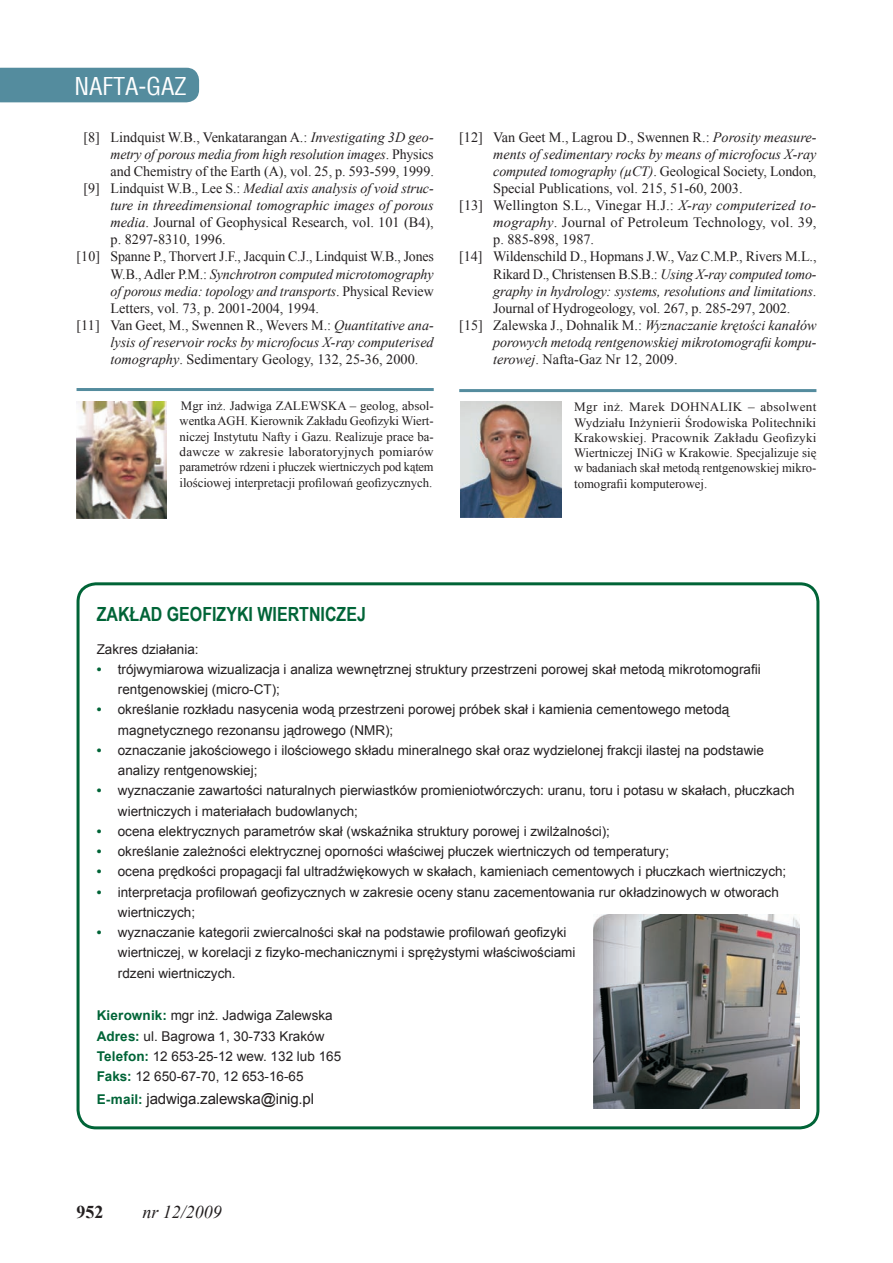
<style>
.page{position:relative;width:893px;height:1263px;background:#fff}
.page>*{position:absolute;margin:0;border:0;box-sizing:border-box;transform-origin:0 0}
.t1{font:24px "Switzerland Condensed";color:#fff}
.t2{font:700 19.5px "Arial Narrow";color:#006437}
.t3{font:italic 18px "Times New Roman";color:#231f20}
.t4{font:700 18px "Times New Roman";color:#231f20}
.t5{font:15px "Arial";letter-spacing:-.01em;color:#231f20}
.t6{font:14.25px "Times New Roman";color:#231f20}
.t7{font:italic 14.25px "Times New Roman";letter-spacing:-.005em;color:#231f20}
.t8{font:13.5px/20.2px "Arial";color:#231f20}
.t9{font:12.75px/15.3px "Times New Roman";letter-spacing:-.005em;color:#231f20;text-align:justify}
.s1{font-style:italic}
.s2{font-style:normal}
.s3{font-weight:700;color:#006437}
.s4{font-weight:700;font-size:13.5px;color:#006437}
</style>
<div class="page">
<div style="left:0;top:68px;width:199px;height:34px;background:#548c9e"></div>
<hr style="left:459px;top:389px;width:357px;height:3px;background:#548c9e">
<img style="left:461px;top:401px;width:100px;height:117px">
<hr style="left:77px;top:388px;width:357px;height:3px;background:#548c9e">
<img style="left:77px;top:402px;width:90px;height:116px">
<div style="left:77px;top:582px;width:742px;height:547px;border:3px solid #006437;border-radius:18px"></div>
<img style="left:594px;top:915px;width:205px;height:193px">
<h1 class="t1" style="left:74px;top:71px;width:114px">NAFTA-GAZ</h1>
<p class="t6" style="left:83px;top:127px;width:352px">[8] Lindquist W.B., Venkatarangan A.: <span class="s1">Investigating 3D geo-</span></p>
<p class="t7" style="left:111px;top:144px;width:325px">metry of porous media from high resolution images<span class="s2">. Physics</span></p>
<p class="t6" style="left:111px;top:162px;width:325px">and Chemistry of the Earth (A), vol. 25, p. 593-599, 1999.</p>
<p class="t7" style="left:83px;top:178px;width:352px"><span class="s2">[9] Lindquist W.B., Lee S.:</span> Medial axis analysis of void struc-</p>
<p class="t7" style="left:111px;top:196px;width:325px">ture in threedimensional tomographic images of porous</p>
<p class="t6" style="left:111px;top:213px;width:325px"><span class="s1">media</span>. Journal of Geophysical Research, vol. 101 (B4),</p>
<p class="t6" style="left:111px;top:230px;width:117px">p. 8297-8310, 1996.</p>
<p class="t6" style="left:77px;top:247px;width:359px">[10] Spanne P., Thorvert J.F., Jacquin C.J., Lindquist W.B., Jones</p>
<p class="t7" style="left:111px;top:264px;width:325px"><span class="s2">W.B., Adler P.M.:</span> Synchrotron computed microtomography</p>
<p class="t7" style="left:111px;top:281px;width:325px">of porous media: topology and transports<span class="s2">. Physical Review</span></p>
<p class="t6" style="left:111px;top:298px;width:210px">Letters, vol. 73, p. 2001-2004, 1994.</p>
<p class="t6" style="left:77px;top:315px;width:359px">[11] Van Geet, M., Swennen R., Wevers M.: <span class="s1">Quantitative ana-</span></p>
<p class="t7" style="left:111px;top:332px;width:325px">lysis of reservoir rocks by microfocus X-ray computerised</p>
<p class="t6" style="left:111px;top:350px;width:309px"><span class="s1">tomography</span>. Sedimentary Geology, 132, 25-36, 2000.</p>
<p class="t9" style="left:180px;top:398px;width:256px;text-indent:170px">– geolog, absol&shy;wentka AGH. Kierownik Zakładu Geofizyki Wiert&shy;niczej Instytutu Nafty i Gazu. Realizuje prace ba&shy;dawcze w zakresie laboratoryjnych pomiarów parametrów rdzeni i płuczek wiertniczych pod kątem ilościowej interpretacji profilowań geofizycznych.</p>
<p class="t9" style="left:181px;top:398px;width:106px">Mgr inż. Jadwiga Zalewska</p>
<p class="t6" style="left:459px;top:127px;width:359px">[12] Van Geet M., Lagrou D., Swennen R.: <span class="s1">Porosity measure-</span></p>
<p class="t7" style="left:493px;top:144px;width:325px">ments of sedimentary rocks by means of microfocus X-ray</p>
<p class="t6" style="left:493px;top:162px;width:325px"><span class="s1">computed tomography (µCT)</span>. Geological Society, London,</p>
<p class="t6" style="left:493px;top:179px;width:251px">Special Publications, vol. 215, 51-60, 2003.</p>
<p class="t6" style="left:459px;top:196px;width:358px">[13] Wellington S.L., Vinegar H.J.: <span class="s1">X-ray computerized to-</span></p>
<p class="t6" style="left:493px;top:213px;width:325px"><span class="s1">mography</span>. Journal of Petroleum Technology, vol. 39,</p>
<p class="t6" style="left:493px;top:230px;width:102px">p. 885-898, 1987.</p>
<p class="t6" style="left:459px;top:247px;width:359px">[14] Wildenschild D., Hopmans J.W., Vaz C.M.P., Rivers M.L.,</p>
<p class="t6" style="left:493px;top:264px;width:325px">Rikard D., Christensen B.S.B.: <span class="s1">Using X-ray computed tomo-</span></p>
<p class="t7" style="left:493px;top:281px;width:325px">graphy in hydrology: systems, resolutions and limitations<span class="s2">.</span></p>
<p class="t6" style="left:493px;top:298px;width:298px">Journal of Hydrogeology, vol. 267, p. 285-297, 2002.</p>
<p class="t6" style="left:459px;top:315px;width:359px">[15] Zalewska J., Dohnalik M.: <span class="s1">Wyznaczanie krętości kanałów</span></p>
<p class="t7" style="left:493px;top:332px;width:325px">porowych metodą rentgenowskiej mikrotomografii kompu-</p>
<p class="t6" style="left:493px;top:350px;width:186px"><span class="s1">terowej</span>. Nafta-Gaz Nr 12, 2009.</p>
<p class="t9" style="left:574px;top:399px;width:244px">Mgr inż. Marek DOHNALIK – absolwent Wydziału Inżynierii Środowiska Politechniki Krakowskiej. Pracownik Zakładu Geofizyki Wiertniczej INiG w Krakowie. Specjalizuje się w badaniach skał metodą rentgenowskiej mikro&shy;tomografii komputerowej.</p>
<h2 class="t2" style="left:97px;top:599px;width:271px">ZAKŁAD GEOFIZYKI WIERTNICZEJ</h2>
<p class="t8" style="left:97px;top:639px;width:104px">Zakres działania:</p>
<p class="t8" style="left:118px;top:659px;width:644px;text-indent:-21px"><span class="s3">•</span> trójwymiarowa wizualizacja i analiza wewnętrznej struktury przestrzeni porowej skał metodą mikrotomografii rentgenowskiej (micro-CT);</p>
<p class="t8" style="left:118px;top:700px;width:613px;text-indent:-21px"><span class="s3">•</span> określanie rozkładu nasycenia wodą przestrzeni porowej próbek skał i kamienia cementowego metodą magnetycznego rezonansu jądrowego (NMR);</p>
<p class="t8" style="left:118px;top:740px;width:647px;text-indent:-21px"><span class="s3">•</span> oznaczanie jakościowego i ilościowego składu mineralnego skał oraz wydzielonej frakcji ilastej na podstawie analizy rentgenowskiej;</p>
<p class="t8" style="left:118px;top:781px;width:678px;text-indent:-21px"><span class="s3">•</span> wyznaczanie zawartości naturalnych pierwiastków promieniotwórczych: uranu, toru i potasu w skałach, płuczkach wiertniczych i materiałach budowlanych;</p>
<p class="t8" style="left:97px;top:821px;width:515px"><span class="s3">•</span> ocena elektrycznych parametrów skał (wskaźnika struktury porowej i zwilżalności);</p>
<p class="t8" style="left:97px;top:841px;width:574px"><span class="s3">•</span> określanie zależności elektrycznej oporności właściwej płuczek wiertniczych od temperatury;</p>
<p class="t8" style="left:97px;top:862px;width:691px"><span class="s3">•</span> ocena prędkości propagacji fal ultradźwiękowych w skałach, kamieniach cementowych i płuczkach wiertniczych;</p>
<p class="t8" style="left:118px;top:882px;width:662px;text-indent:-21px"><span class="s3">•</span> interpretacja profilowań geofizycznych w zakresie oceny stanu zacementowania rur okładzinowych w otworach wiertniczych;</p>
<p class="t8" style="left:118px;top:922px;width:459px;text-indent:-21px"><span class="s3">•</span> wyznaczanie kategorii zwiercalności skał na podstawie profilowań geofizyki wiertniczej, w korelacji z fizyko-mechanicznymi i sprężystymi właściwościami rdzeni wiertniczych.</p>
<p class="t8" style="left:97px;top:1006px;width:246px"><span class="s3">Kierownik:</span> mgr inż. Jadwiga Zalewska <span class="s3">Adres:</span> ul. Bagrowa 1, 30-733 Kraków <span class="s3">Telefon:</span> 12 653-25-12 wew. 132 lub 165<br><span class="s3">Faks:</span> 12 650-67-70, 12 653-16-65</p>
<p class="t5" style="left:97px;top:1088px;width:219px"><span class="s4">E-mail:</span> jadwiga.zalewska@inig.pl</p>
<h3 class="t4" style="left:77px;top:1199px;width:28px">952</h3>
<h3 class="t3" style="left:142px;top:1200px;width:81px">nr 12/2009</h3>
</div>
